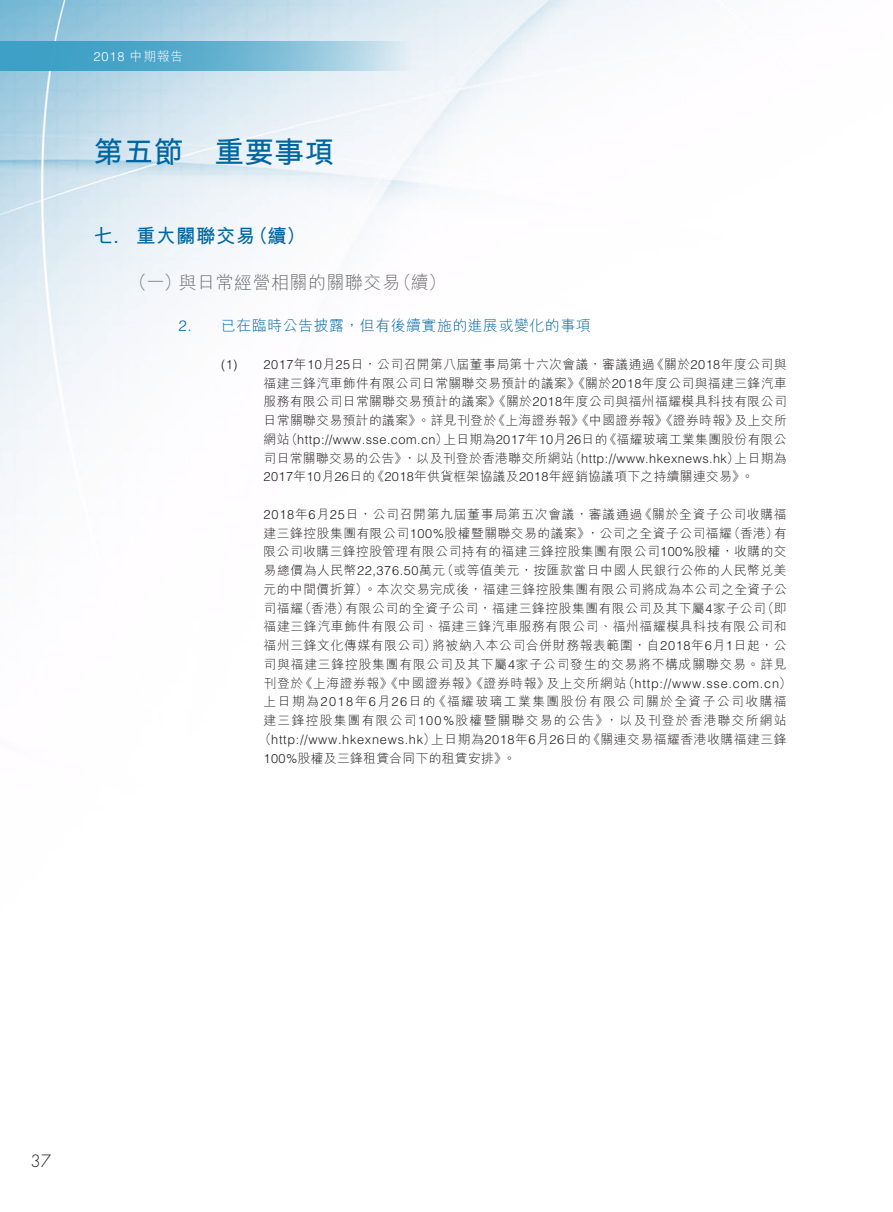
<style>
.page{position:relative;width:893px;height:1212px;background:#fff}
.page>*{position:absolute;margin:0;border:0;box-sizing:border-box;transform-origin:0 0}
.t1{font:700 30px "M Hei HK";letter-spacing:.005em;color:#0066a0}
.t2{font:700 19.5px "M Hei HK";letter-spacing:.03em;color:#0066a0}
.t3{font:300 18px "M Hei HK";letter-spacing:.03em;color:#6c6d70}
.t4{font:300 16.5px "Futura Std";color:#231f20}
.t5{font:300 15px "M Hei HK";letter-spacing:.03em;color:#0066a0}
.t6{font:300 15px "Helvetica LT Std";color:#0066a0}
.t7{font:300 12.75px/18.8px "M Hei HK";letter-spacing:.04em;color:#231f20;text-align:right}
.t8{font:300 12.75px "Helvetica LT Std";letter-spacing:.04em;color:#231f20}
.t9{font:300 12.75px/18.8px "M Hei HK";letter-spacing:.1em;color:#231f20}
.t10{font:300 12.75px/18.8px "M Hei HK";letter-spacing:.065em;color:#231f20}
.t11{font:300 12.75px "M Hei HK";letter-spacing:.06em;color:#231f20}
.t12{font:300 12.75px "M Hei HK";letter-spacing:.115em;color:#231f20}
.t13{font:300 12.75px "Helvetica LT Std";letter-spacing:.06em;color:#231f20}
.t14{font:300 12.75px "Helvetica LT Std";letter-spacing:.065em;color:#231f20}
.t15{font:300 12.75px "Helvetica LT Std";color:#fff}
.s1{font-family:"M Hei HK"}
.s2{font-family:"Helvetica LT Std";font-weight:400}
.s3{font-family:"Helvetica LT Std"}
</style>
<div class="page">
<img style="left:0;top:0;width:654px;height:483px">
<svg style="left:0;top:41px;width:412px;height:30px;background:#6fb7d3"></svg>
<p class="t15" style="left:94px;top:48px;width:91px">2018 <span class="s1">中期報告</span></p>
<h1 class="t1" style="left:94px;top:130px;width:92px">第五節</h1>
<h1 class="t1" style="left:214px;top:130px;width:122px">重要事項</h1>
<h2 class="t2" style="left:94px;top:221px;width:27px">七<span class="s2">.</span></h2>
<h2 class="t2" style="left:136px;top:221px;width:121px">重大關聯交易</h2>
<h2 class="t2" style="left:249px;top:221px;width:58px">（續(</h2>
<h3 class="t3" style="left:129px;top:273px;width:54px">（一）</h3>
<h3 class="t3" style="left:394px;top:273px;width:54px">（續(</h3>
<h3 class="t3" style="left:179px;top:273px;width:223px">與日常經營相關的關聯交易</h3>
<p class="t6" style="left:179px;top:317px;width:14px">2.</p>
<p class="t5" style="left:221px;top:318px;width:371px">已在臨時公告披露，但有後續實施的進展或變化的事項</p>
<p class="t8" style="left:221px;top:356px;width:18px">1( )</p>
<p class="t7" style="left:264px;top:355px;width:392px"><span class="s3">2017</span>年<span class="s3">10</span>月<span class="s3">25</span>日，公司召開第八屆董事局第十六次會議，審議通過</p>
<p class="t7" style="left:651px;top:355px;width:137px">《關於<span class="s3">2018</span>年度公司與</p>
<p class="t7" style="left:264px;top:373px;width:525px">福建三鋒汽車飾件有限公司日常關聯交易預計的議案》《關於<span class="s3">2018</span>年度公司與福建三鋒汽車服務有限公司日常關聯交易預計的議案》《關於<span class="s3">2018</span>年度公司與福州福耀模具科技有限公司及上交所</p>
<p class="t7" style="left:493px;top:411px;width:246px">《上海證券報》《中國證券報》《證券時報》</p>
<p class="t7" style="left:264px;top:411px;width:234px">日常關聯交易預計的議案》。詳見刊登於</p>
<p class="t7" style="left:264px;top:430px;width:27px">網站</p>
<p class="t8" style="left:285px;top:431px;width:164px"><span class="s1">（</span>http://www.sse.com.cn<span class="s1">）</span></p>
<p class="t7" style="left:604px;top:430px;width:184px">《福耀玻璃工業集團股份有限公</p>
<p class="t7" style="left:443px;top:430px;width:166px">上日期為<span class="s3">2017</span>年<span class="s3">10</span>月<span class="s3">26</span>日的</p>
<p class="t7" style="left:264px;top:448px;width:145px">司日常關聯交易的公告》</p>
<p class="t7" style="left:404px;top:448px;width:172px">，以及刊登於香港聯交所網站</p>
<p class="t8" style="left:569px;top:450px;width:171px"><span class="s1">（</span>http://www.hkexnews.hk<span class="s1">）</span></p>
<p class="t7" style="left:735px;top:448px;width:54px">上日期為</p>
<p class="t7" style="left:372px;top:467px;width:374px">《<span class="s3">2018</span>年供貨框架協議及<span class="s3">2018</span>年經銷協議項下之持續關連交易《</p>
<p class="t8" style="left:264px;top:469px;width:113px">2017<span class="s1">年</span>10<span class="s1">月</span>26<span class="s1">日的</span></p>
<p class="t7" style="left:741px;top:467px;width:14px">。</p>
<p class="t11" style="left:264px;top:508px;width:380px"><span class="s3">2018</span>年<span class="s3">6</span>月<span class="s3">25</span>日，公司召開第九屆董事局第五次會議，審議通過</p>
<p class="t11" style="left:639px;top:508px;width:149px">《關於全資子公司收購福</p>
<p class="t7" style="left:728px;top:523px;width:52px">（香港）</p>
<p class="t7" style="left:264px;top:523px;width:327px">建三鋒控股集團有限公司<span class="s3">100%</span>股權暨關聯交易的議案》</p>
<p class="t7" style="left:264px;top:542px;width:525px">限公司收購三鋒控股管理有限公司持有的福建三鋒控股集團有限公司<span class="s3">100%</span>股權，收購的交</p>
<p class="t7" style="left:441px;top:561px;width:347px">（或等值美元，按匯款當日中國人民銀行公佈的人民幣兌美</p>
<p class="t7" style="left:586px;top:523px;width:147px">，公司之全資子公司福耀</p>
<p class="t7" style="left:774px;top:523px;width:14px">有</p>
<p class="t7" style="left:264px;top:561px;width:183px">易總價為人民幣<span class="s3">22,376.50</span>萬元</p>
<p class="t7" style="left:264px;top:580px;width:525px">元的中間價折算）。本次交易完成後，福建三鋒控股集團有限公司將成為本公司之全資子公</p>
<p class="t7" style="left:762px;top:598px;width:27px">（即</p>
<p class="t7" style="left:299px;top:598px;width:52px">（香港）</p>
<p class="t7" style="left:264px;top:598px;width:41px">司福耀</p>
<p class="t7" style="left:264px;top:617px;width:524px">福建三鋒汽車飾件有限公司、福建三鋒汽車服務有限公司、福州福耀模具科技有限公司和</p>
<p class="t7" style="left:432px;top:636px;width:356px">將被納入本公司合併財務報表範圍，自<span class="s3">2018</span>年<span class="s3">6</span>月<span class="s3">1</span>日起，公</p>
<p class="t7" style="left:345px;top:598px;width:422px">有限公司的全資子公司，福建三鋒控股集團有限公司及其下屬<span class="s3">4</span>家子公司</p>
<p class="t10" style="left:264px;top:636px;width:525px">福州三鋒文化傳媒有限公司）<br>司與福建三鋒控股集團有限公司及其下屬<span class="s3">4</span>家子公司發生的交易將不構成關聯交易。詳見</p>
<p class="t14" style="left:622px;top:675px;width:171px"><span class="s1">（</span>http://www.sse.com.cn<span class="s1">(</span></p>
<p class="t7" style="left:546px;top:673px;width:81px">及上交所網站</p>
<p class="t7" style="left:300px;top:673px;width:251px">《上海證券報》《中國證券報》《證券時報》</p>
<p class="t7" style="left:264px;top:673px;width:41px">刊登於</p>
<p class="t12" style="left:433px;top:695px;width:355px">《福耀玻璃工業集團股份有限公司關於全資子公司收購福</p>
<p class="t7" style="left:264px;top:692px;width:174px">上日期為<span class="s3">2018</span>年<span class="s3">6</span>月<span class="s3">26</span>日的</p>
<p class="t9" style="left:606px;top:711px;width:183px">，以及刊登於香港聯交所網站</p>
<p class="t9" style="left:588px;top:711px;width:200px;text-indent:-324px">建三鋒控股集團有限公司<span class="s3">100%</span>股權暨關聯交易的公告》<br>《關連交易福耀香港收購福建三鋒</p>
<p class="t13" style="left:259px;top:731px;width:178px"><span class="s1">（</span>http://www.hkexnews.hk<span class="s1">）</span></p>
<p class="t7" style="left:431px;top:730px;width:161px">上日期為<span class="s3">2018</span>年<span class="s3">6</span>月<span class="s3">26</span>日的</p>
<p class="t7" style="left:264px;top:748px;width:244px"><span class="s3">100%</span>股權及三鋒租賃合同下的租賃安排《</p>
<p class="t7" style="left:503px;top:748px;width:14px">。</p>
<p class="t4" style="left:31px;top:1151px;width:22px">37</p>
</div>
